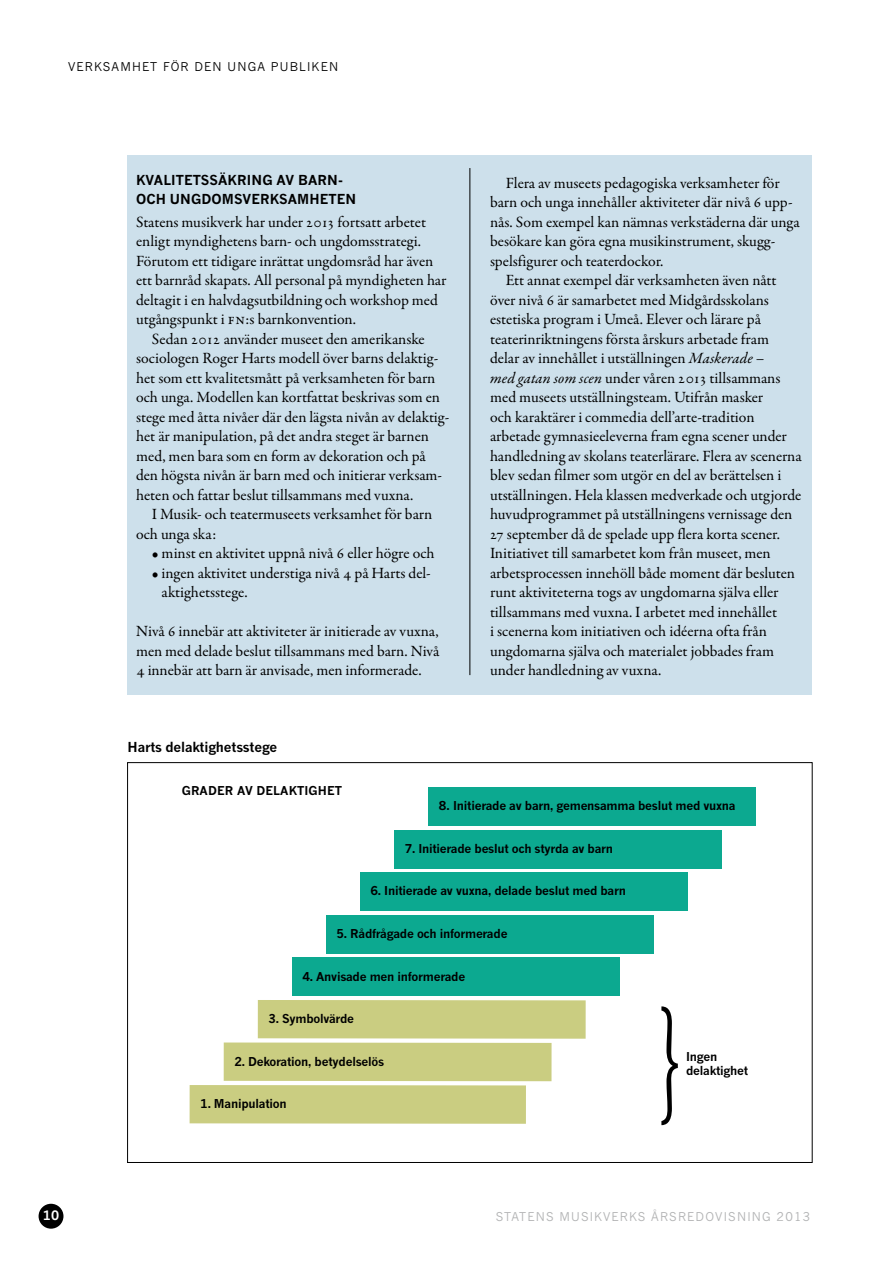
<style>
.page{position:relative;width:893px;height:1263px;background:#fff}
.page>*{position:absolute;margin:0;border:0;box-sizing:border-box;transform-origin:0 0}
.t1{font:15.75px/19.5px "Garamond Premr Pro";color:#000}
.t2{font:15.75px/19.5px "Garamond Premr Pro";letter-spacing:.02em;color:#000}
.t3{font:700 13.5px/19.5px "News Gothic MT Pro";letter-spacing:.01em;color:#000}
.t4{font:700 13.5px "News Gothic MT Pro";letter-spacing:-.01em;color:#000}
.t5{font:700 12.75px "News Gothic MT Pro";color:#fff}
.t6{font:700 12px/14.4px "News Gothic MT Pro";letter-spacing:-.02em;color:#000}
.t7{font:12px "News Gothic MT Pro";letter-spacing:.1em;color:#b1b2b3}
.t8{font:12px "News Gothic MT Pro";letter-spacing:.1em;color:#000}
.t9{font:700 12px "News Gothic MT Pro";letter-spacing:.01em;color:#000}
.s1{font-style:italic}
</style>
<div class="page">
<div style="left:39px;top:1204px;width:24px;height:25px;background:#000;border-radius:50%"></div>
<div style="left:128px;top:155px;width:684px;height:540px;background:#cde0eb"></div>
<hr style="left:470px;top:168px;width:1px;height:507px;background:#000">
<div style="left:190px;top:1085px;width:336px;height:39px;background:#cacd81"></div>
<div style="left:224px;top:1042px;width:328px;height:39px;background:#cacd81"></div>
<div style="left:258px;top:1000px;width:328px;height:39px;background:#cacd81"></div>
<div style="left:292px;top:957px;width:328px;height:39px;background:#0ca990"></div>
<div style="left:326px;top:915px;width:328px;height:38px;background:#0ca990"></div>
<div style="left:360px;top:872px;width:328px;height:39px;background:#0ca990"></div>
<div style="left:394px;top:830px;width:328px;height:38px;background:#0ca990"></div>
<div style="left:428px;top:787px;width:328px;height:38px;background:#0ca990"></div>
<svg style="left:661px;top:1006px;width:17px;height:119px"></svg>
<p class="t8" style="left:68px;top:59px;width:272px">VERKSAMHET FÖR DEN UNGA PUBLIKEN</p>
<p class="t3" style="left:136px;top:170px;width:222px">KVALITETSSÄKRING AV BARN-<br>OCH UNGDOMSVERKSAMHETEN</p>
<p class="t1" style="left:136px;top:212px;width:312px">Statens musikverk har under 2013 fortsatt arbetet enligt myndighetens barn- och ungdomsstrategi.<br>Förutom ett tidigare inrättat ungdomsråd har även ett barnråd skapats. All personal på myndigheten har deltagit i en halvdagsutbildning och workshop med utgångspunkt i FN:s barnkonvention.</p>
<p class="t1" style="left:136px;top:329px;width:315px;text-indent:16px">Sedan 2012 använder museet den amerikanske sociologen Roger Harts modell över barns delaktig&shy;het som ett kvalitetsmått på verksamheten för barn och unga. Modellen kan kortfattat beskrivas som en stege med åtta nivåer där den lägsta nivån av delaktig&shy;het är manipulation, på det andra steget är barnen med, men bara som en form av dekoration och på den högsta nivån är barn med och initierar verksam&shy;heten och fattar beslut tillsammans med vuxna.</p>
<p class="t1" style="left:136px;top:505px;width:298px;text-indent:16px">I Musik- och teatermuseets verksamhet för barn och unga ska:</p>
<p class="t1" style="left:152px;top:544px;width:284px">• minst en aktivitet uppnå nivå 6 eller högre och</p>
<p class="t2" style="left:162px;top:563px;width:271px;text-indent:-10px">• ingen aktivitet understiga nivå 4 på Harts del&shy;aktighetsstege.</p>
<p class="t1" style="left:136px;top:622px;width:305px;text-align:justify">Nivå 6 innebär att aktiviteter är initierade av vuxna, men med delade beslut tillsammans med barn. Nivå 4 innebär att barn är anvisade, men informerade.</p>
<p class="t4" style="left:128px;top:738px;width:151px">Harts delaktighetsstege</p>
<p class="t9" style="left:182px;top:783px;width:162px">GRADER AV DELAKTIGHET</p>
<p class="t1" style="left:490px;top:173px;width:311px;text-indent:16px">Flera av museets pedagogiska verksamheter för barn och unga innehåller aktiviteter där nivå 6 upp&shy;nås. Som exempel kan nämnas verkstäderna där unga besökare kan göra egna musikinstrument, skugg&shy;spelsfigurer och teaterdockor.</p>
<p class="t1" style="left:490px;top:271px;width:313px;text-indent:16px">Ett annat exempel där verksamheten även nått över nivå 6 är samarbetet med Midgårdsskolans estetiska program i Umeå. Elever och lärare på teaterinriktningens första årskurs arbetade fram delar av innehållet i utställningen <span class="s1">Maskerade –<br>med gatan som scen</span> under våren 2013 tillsammans med museets utställningsteam. Utifrån masker<br>och karaktärer i commedia dell’arte-tradition arbetade gymnasieeleverna fram egna scener under handledning av skolans teaterlärare. Flera av scenerna blev sedan filmer som utgör en del av berättelsen i utställningen. Hela klassen medverkade och utgjorde huvudprogrammet på utställningens vernissage den 27 september då de spelade upp flera korta scener.<br>Initiativet till samarbetet kom från museet, men arbetsprocessen innehöll både moment där besluten runt aktiviteterna togs av ungdomarna själva eller tillsammans med vuxna. I arbetet med innehållet<br>i scenerna kom initiativen och idéerna ofta från ungdomarna själva och materialet jobbades fram under handledning av vuxna.</p>
<p class="t6" style="left:439px;top:798px;width:298px">8. Initierade av barn, gemensamma beslut med vuxna</p>
<p class="t6" style="left:405px;top:841px;width:210px">7. Initierade beslut och styrda av barn</p>
<p class="t6" style="left:371px;top:884px;width:257px">6. Initierade av vuxna, delade beslut med barn</p>
<p class="t6" style="left:337px;top:926px;width:172px">5. Rådfrågade och informerade</p>
<p class="t6" style="left:302px;top:969px;width:164px">4. Anvisade men informerade</p>
<p class="t6" style="left:268px;top:1011px;width:87px">3. Symbolvärde</p>
<p class="t6" style="left:234px;top:1054px;width:151px">2. Dekoration, betydelselös</p>
<p class="t6" style="left:200px;top:1096px;width:88px">1. Manipulation</p>
<p class="t6" style="left:686px;top:1049px;width:64px">Ingen delaktighet</p>
<p class="t5" style="left:43px;top:1208px;width:18px">10</p>
<p class="t7" style="left:496px;top:1209px;width:316px">STATENS MUSIKVERKS ÅRSREDOVISNING 2013</p>
</div>
